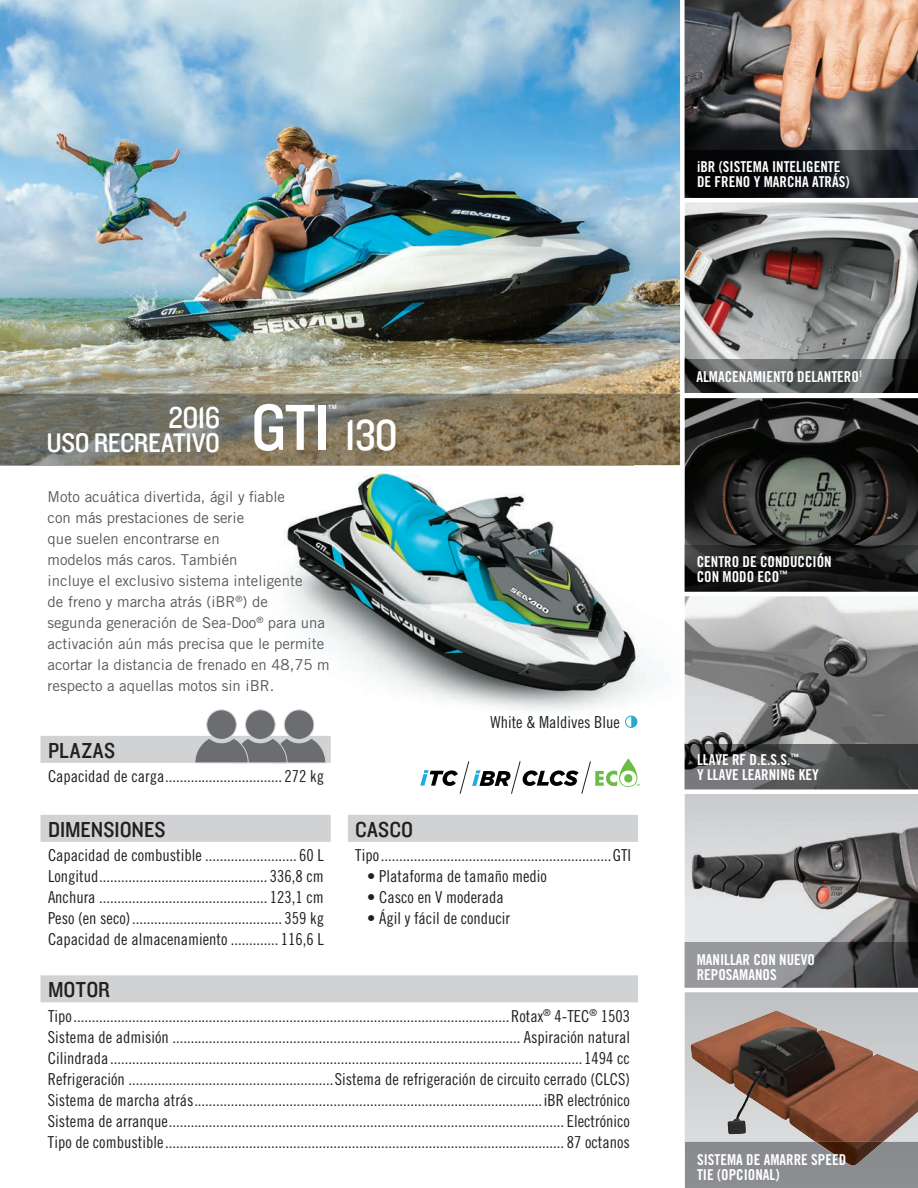
<style>
.page{position:relative;width:918px;height:1188px;background:#fff}
.page>*{position:absolute;margin:0;border:0;box-sizing:border-box;transform-origin:0 0}
.t1{font:67.5px "Knockout 30 Junior Welterwt";color:#fff}
.t2{font:45px "Knockout 30 Junior Welterwt";color:#fff}
.t3{font:31.35px "Knockout 30 Junior Welterwt";color:#fff}
.t4{font:27.9px "Knockout 30 Junior Welterwt";letter-spacing:-.015em;color:#fff}
.t5{font:22.5px "Knockout 30 Junior Welterwt";letter-spacing:.005em;color:#231f20}
.t6{font:16.5px/21px "Trade Gothic LT Std Cn 18";color:#231f20;text-align:justify}
.t7{font:15px/21px "Trade Gothic LT Std";color:#57585a}
.t8{font:15px/15px "Trade Gothic LT Std Bd Cn 20";color:#fff}
.t9{font:13.8px "Knockout 30 Junior Welterwt";color:#fff}
</style>
<div class="page">
<img style="left:245px;top:465px;width:435px;height:262px">
<img style="left:0;top:0;width:918px;height:394px">
<img style="left:685px;top:360px;width:233px;height:34px">
<img style="left:685px;top:398px;width:233px;height:147px">
<img style="left:685px;top:545px;width:233px;height:47px">
<img style="left:685px;top:596px;width:233px;height:347px">
<img style="left:685px;top:745px;width:233px;height:44px">
<div style="left:683px;top:789px;width:235px;height:5px;background:#fff"></div>
<img style="left:685px;top:943px;width:233px;height:45px">
<img style="left:685px;top:151px;width:233px;height:46px">
<svg style="left:685px;top:992px;width:233px;height:196px;background:#9a8881"></svg>
<img style="left:815px;top:1142px;width:68px;height:24px">
<img style="left:237px;top:465px;width:397px;height:1px">
<img style="left:0;top:394px;width:680px;height:71px">
<div style="left:40px;top:736px;width:291px;height:27px;background:#d1d2d4"></div>
<div style="left:284px;top:710px;width:30px;height:30px;background:#6c6d70;border:1px solid #d1d2d4;border-radius:50%"></div>
<div style="left:245px;top:710px;width:30px;height:30px;background:#6c6d70;border:1px solid #d1d2d4;border-radius:50%"></div>
<div style="left:206px;top:710px;width:31px;height:30px;background:#6c6d70;border:1px solid #d1d2d4;border-radius:50%"></div>
<svg style="left:194px;top:737px;width:132px;height:27px"></svg>
<div style="left:40px;top:975px;width:598px;height:27px;background:#d1d2d4"></div>
<div style="left:40px;top:815px;width:291px;height:27px;background:#d1d2d4"></div>
<div style="left:348px;top:815px;width:290px;height:27px;background:#d1d2d4"></div>
<svg style="left:420px;top:761px;width:220px;height:33px"></svg>
<svg style="left:626px;top:716px;width:11px;height:11px"></svg>
<svg style="left:626px;top:716px;width:5px;height:11px"></svg>
<div style="left:625px;top:716px;width:12px;height:12px;border:1px solid #26acc9;border-radius:50%"></div>
<hr style="left:684px;top:198px;width:234px;height:4px;background:#fff">
<div style="left:680px;top:0;width:5px;height:1188px;background:#fff"></div>
<p class="t8" style="left:697px;top:159px;width:154px">iBR (SISTEMA INTELIGENTE<br>DE FRENO Y MARCHA ATRÁS)</p>
<h3 class="t3" style="left:169px;top:396px;width:53px">2016</h3>
<h3 class="t4" style="left:46px;top:424px;width:175px">USO RECREATIVO</h3>
<h1 class="t1" style="left:251px;top:382px;width:80px">GTI</h1>
<p class="t9" style="left:328px;top:400px;width:11px">™</p>
<h2 class="t2" style="left:344px;top:405px;width:55px">130</h2>
<p class="t7" style="left:48px;top:486px;width:284px">Moto acuática divertida, ágil y fiable<br>con más prestaciones de serie<br>que suelen encontrarse en<br>modelos más caros. También<br>incluye el exclusivo sistema inteligente<br>de freno y marcha atrás (iBR<sup>®</sup>) de<br>segunda generación de Sea-Doo<sup>®</sup> para una activación aún más precisa que le permite acortar la distancia de frenado en 48,75 m respecto a aquellas motos sin iBR.</p>
<h3 class="t5" style="left:48px;top:735px;width:69px">PLAZAS</h3>
<p class="t6" style="left:48px;top:766px;width:277px">Capacidad de carga ................................ 272 kg</p>
<h3 class="t5" style="left:48px;top:814px;width:119px">DIMENSIONES</h3>
<p class="t6" style="left:48px;top:845px;width:277px">Capacidad de combustible ......................... 60 L Longitud .............................................. 336,8 cm Anchura .............................................. 123,1 cm Peso (en seco) ......................................... 359 kg Capacidad de almacenamiento ............. 116,6 L</p>
<p class="t6" style="left:491px;top:712px;width:131px">White &amp; Maldives Blue</p>
<h3 class="t5" style="left:355px;top:814px;width:59px">CASCO</h3>
<p class="t6" style="left:355px;top:845px;width:277px">Tipo ...............................................................GTI</p>
<p class="t6" style="left:367px;top:866px;width:181px">• Plataforma de tamaño medio</p>
<p class="t6" style="left:367px;top:887px;width:138px">• Casco en V moderada</p>
<p class="t6" style="left:367px;top:908px;width:144px">• Ágil y fácil de conducir</p>
<h3 class="t5" style="left:48px;top:975px;width:63px">MOTOR</h3>
<p class="t6" style="left:48px;top:1005px;width:584px">Tipo .......................................................................................................................Rotax<sup>®</sup> 4-TEC<sup>®</sup> 1503<br>Sistema de admisión ............................................................................................... Aspiración natural Cilindrada.................................................................................................................................1494 cc Refrigeración ........................................................Sistema de refrigeración de circuito cerrado (CLCS)<br>Sistema de marcha atrás ...............................................................................................iBR electrónico Sistema de arranque ............................................................................................................ Electrónico Tipo de combustible ............................................................................................................. 87 octanos</p>
<p class="t8" style="left:696px;top:370px;width:168px">ALMACENAMIENTO DELANTERO<sup>1</sup></p>
<p class="t8" style="left:697px;top:554px;width:136px">CENTRO DE CONDUCCIÓN<br>CON MODO ECO<sup>™</sup></p>
<p class="t8" style="left:697px;top:752px;width:123px">LLAVE RF D.E.S.S.<sup>™<br></sup>Y LLAVE LEARNING KEY</p>
<p class="t8" style="left:697px;top:952px;width:120px">MANILLAR CON NUEVO<br>REPOSAMANOS</p>
<p class="t8" style="left:697px;top:1152px;width:151px">SISTEMA DE AMARRE SPEED<br>TIE (OPCIONAL)</p>
</div>
